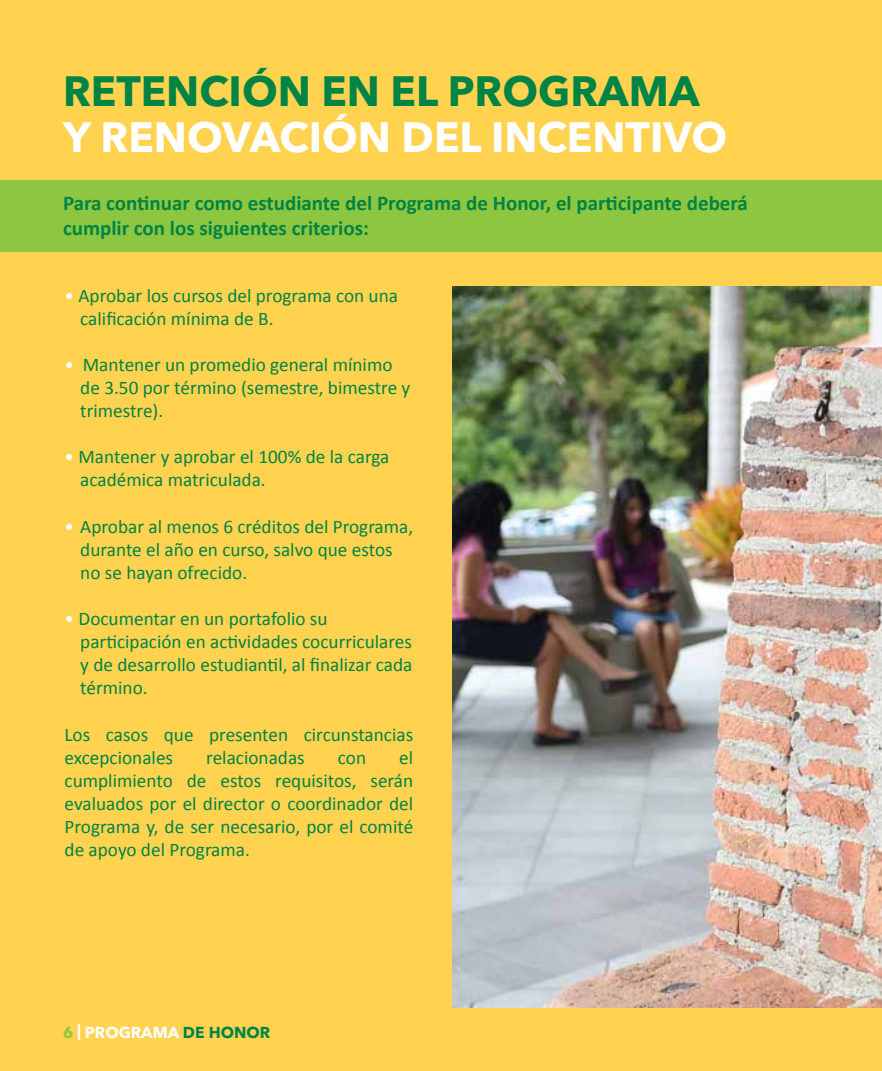
<style>
.page{position:relative;width:882px;height:1071px;background:#ffd24f}
.page>*{position:absolute;margin:0;border:0;box-sizing:border-box;transform-origin:0 0}
.t1{font:700 42px "Avenir Next LT Pro";color:#fff}
.t2{font:700 42px "Avenir Next LT Pro";color:#008445}
.t3{font:700 21px/25.2px "Calibri";color:#008445}
.t4{font:19.25px/23.1px "Calibri";color:#008445}
.t5{font:700 15.75px "Avenir Next LT Pro";color:#fff}
.s1{color:#fff}
.s2{color:#8dc640}
.s3{color:#008445}
</style>
<div class="page">
<div style="left:0;top:181px;width:882px;height:71px;background:#8dc640"></div>
<img style="left:453px;top:286px;width:429px;height:722px">
<h1 class="t2" style="left:63px;top:66px;width:638px">RETENCIÓN EN EL PROGRAMA</h1>
<h1 class="t1" style="left:63px;top:111px;width:666px">Y RENOVACIÓN DEL INCENTIVO</h1>
<p class="t3" style="left:63px;top:191px;width:686px">Para continuar como estudiante del Programa de Honor, el participante deberá cumplir con los siguientes criterios:</p>
<p class="t4" style="left:80px;top:284px;width:319px;text-indent:-16px"><span class="s1">•</span> Aprobar los cursos del programa con una calificación mínima de B.</p>
<p class="t4" style="left:80px;top:353px;width:332px;text-indent:-16px"><span class="s1">•</span> Mantener un promedio general mínimo de 3.50 por término (semestre, bimestre y trimestre).</p>
<p class="t4" style="left:80px;top:445px;width:311px;text-indent:-16px"><span class="s1">•</span> Mantener y aprobar el 100% de la carga académica matriculada.</p>
<p class="t4" style="left:80px;top:515px;width:334px;text-indent:-16px"><span class="s1">•</span> Aprobar al menos 6 créditos del Programa, durante el año en curso, salvo que estos no se hayan ofrecido.</p>
<p class="t4" style="left:80px;top:607px;width:334px;text-indent:-16px"><span class="s1">•</span> Documentar en un portafolio su participación en actividades cocurriculares y de desarrollo estudiantil, al finalizar cada término.</p>
<p class="t4" style="left:65px;top:723px;width:350px">Los casos que presenten circunstancias excepcionales</p>
<p class="t4" style="left:65px;top:746px;width:350px;text-align:justify;text-indent:335px">el cumplimiento de estos requisitos, serán evaluados por el director o coordinador del Programa y, de ser necesario, por el comité de apoyo del Programa.</p>
<p class="t4" style="left:206px;top:746px;width:100px">relacionadas</p>
<p class="t4" style="left:338px;top:746px;width:30px">con</p>
<p class="t5" style="left:63px;top:1023px;width:209px"><span class="s2">6</span> | PROGRAMA <span class="s3">DE HONOR</span></p>
</div>
